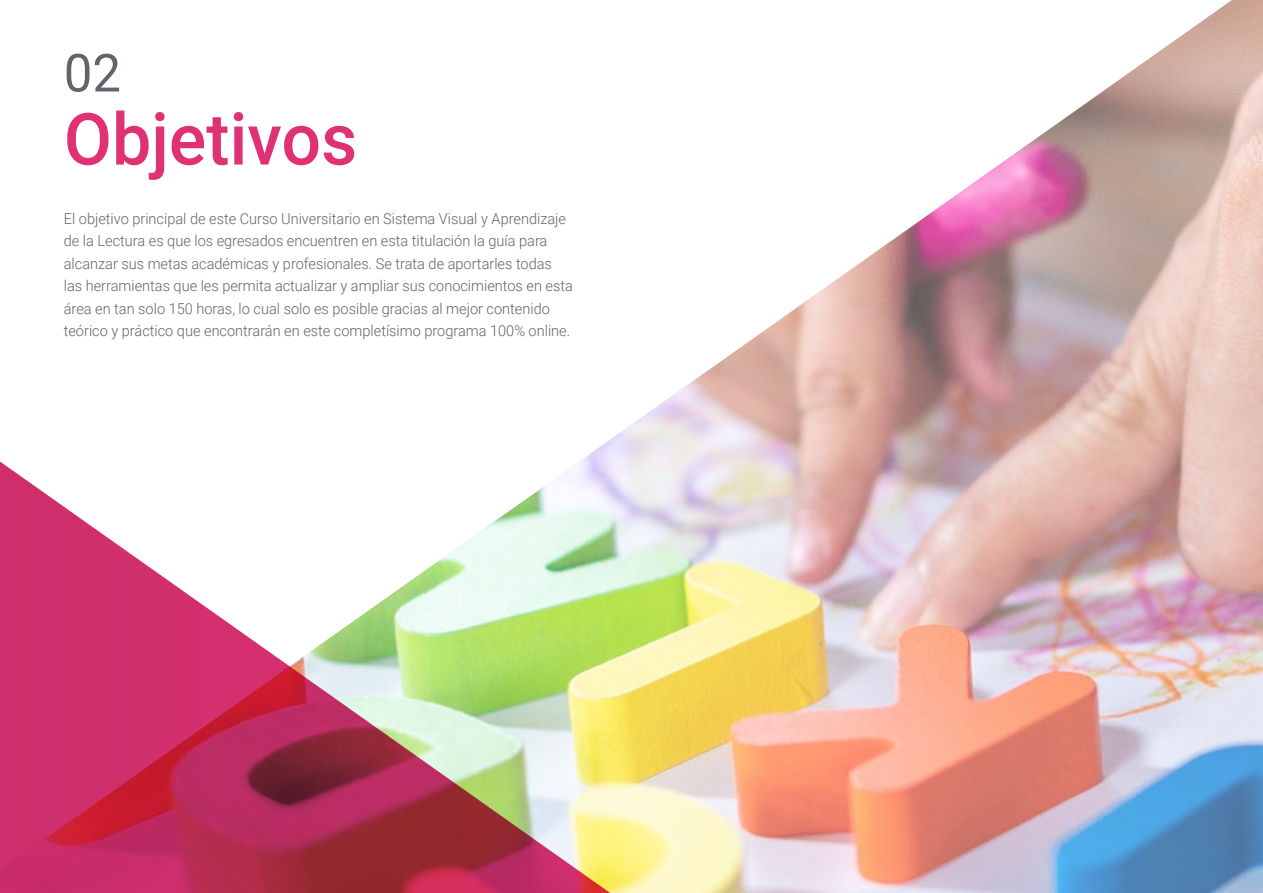
<style>
.page{position:relative;width:1263px;height:893px;background:#fff}
.page>*{position:absolute;margin:0;border:0;box-sizing:border-box;transform-origin:0 0}
.t1{font:500 72px "Roboto";color:#df3174}
.t2{font:52.5px "Roboto";color:#61646a}
.t3{font:300 15px/22.5px "Roboto";color:#61646a}
</style>
<div class="page">
<img style="left:601px;top:0;width:662px;height:893px">
<svg style="left:0;top:446px;width:640px;height:447px"></svg>
<h2 class="t2" style="left:64px;top:36px;width:59px">02</h2>
<h1 class="t1" style="left:64px;top:89px;width:295px">Objetivos</h1>
<p class="t3" style="left:64px;top:207px;width:511px">El objetivo principal de este Curso Universitario en Sistema Visual y Aprendizaje de la Lectura es que los egresados encuentren en esta titulación la guía para alcanzar sus metas académicas y profesionales. Se trata de aportarles todas las herramientas que les permita actualizar y ampliar sus conocimientos en esta área en tan solo 150 horas, lo cual solo es posible gracias al mejor contenido teórico y práctico que encontrarán en este completísimo programa 100% online.</p>
</div>
